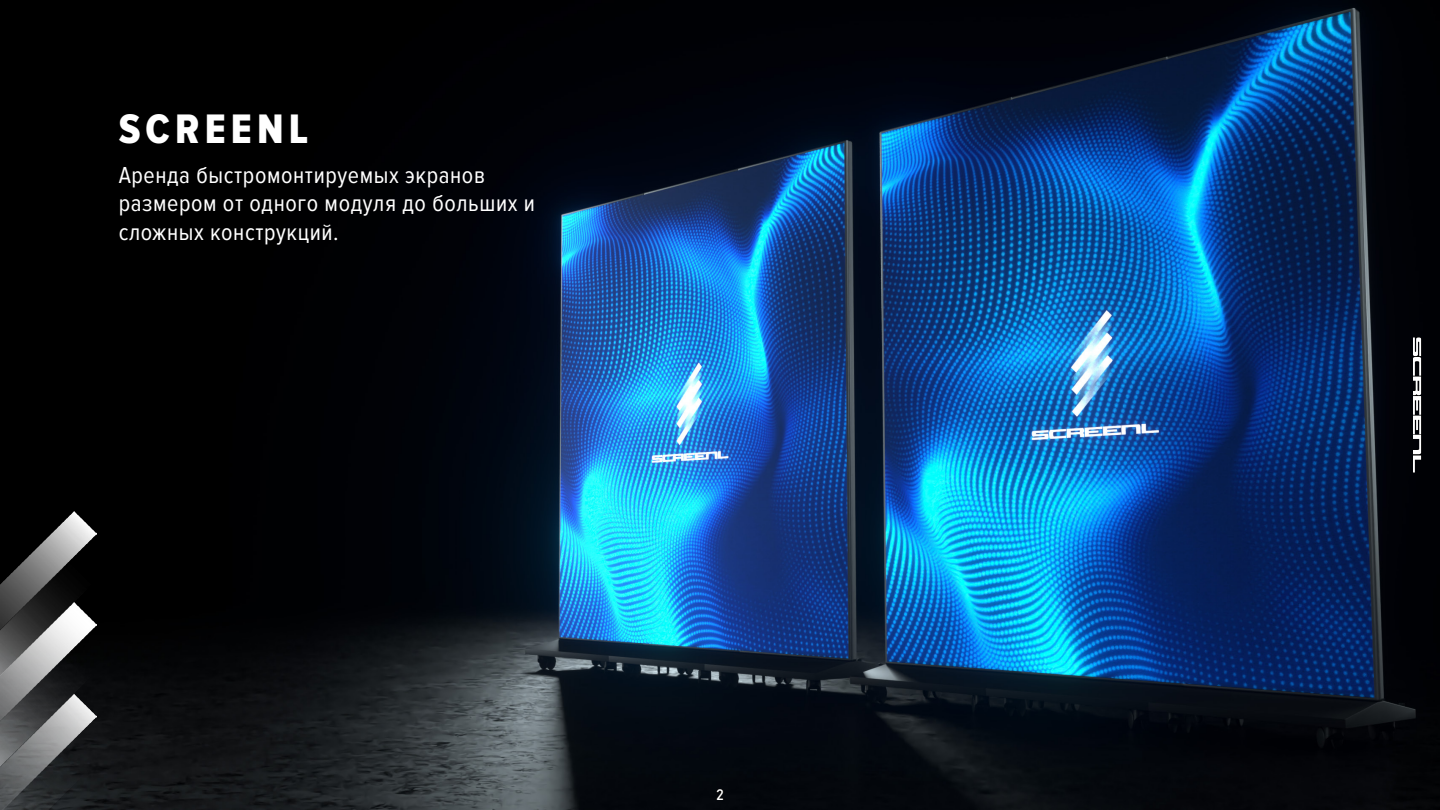
<style>
.page{position:relative;width:1440px;height:810px;background:#fff}
.page>*{position:absolute;margin:0;border:0;box-sizing:border-box;transform-origin:0 0}
.t1{font:42.75px "Proxima Nova Cond Extrabld";letter-spacing:.12em;color:#fff}
.t2{font:24px/28.8px "Proxima Nova Cond";letter-spacing:.025em;color:#fff}
.t3{font:15px "Bahnschrift";color:#fff}
</style>
<div class="page">
<img style="left:0;top:0;width:1440px;height:810px">
<img style="left:0;top:512px;width:97px;height:298px">
<h1 class="t1" style="left:119px;top:105px;width:191px">SCREENL</h1>
<p class="t2" style="left:119px;top:161px;width:418px">Аренда быстромонтируемых экранов размером от одного модуля до больших и сложных конструкций.</p>
<p class="t3" style="left:716px;top:783px;width:9px">2</p>
</div>
